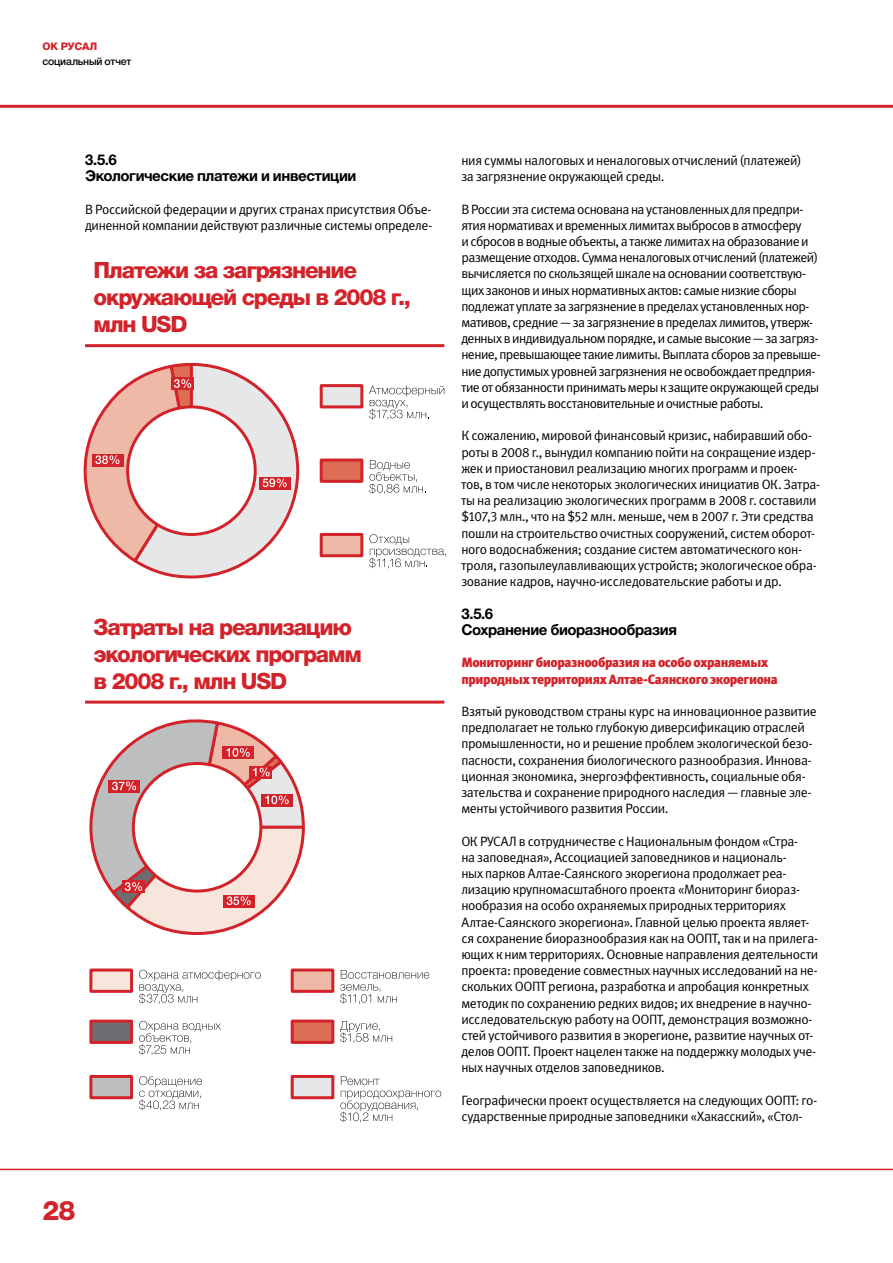
<style>
.page{position:relative;width:893px;height:1263px;background:#fff}
.page>*{position:absolute;margin:0;border:0;box-sizing:border-box;transform-origin:0 0}
.t1{font:800 27px "Helvetica Neue Cyr";color:#d2232a}
.t2{font:800 22.5px/27px "Helvetica Neue Cyr";letter-spacing:-.055em;color:#d2232a}
.t3{font:700 15px/16.2px "Helvetica Neue Cyr";letter-spacing:-.025em;color:#000}
.t4{font:13.5px/16.2px "Meta Normal LFC";letter-spacing:-.025em;color:#000}
.t5{font:13.5px/16.2px "Meta Black C";letter-spacing:-.03em;color:#d2232a}
.t6{font:500 10.5px "Helvetica Neue Cyr";letter-spacing:-.015em;color:#000}
.t7{font:800 10.5px "Helvetica Neue Cyr";letter-spacing:-.03em;color:#d2232a}
</style>
<div class="page">
<hr style="left:85px;top:344px;width:359px;height:3px;background:#d2232a">
<hr style="left:85px;top:701px;width:359px;height:3px;background:#d2232a">
<div style="left:320px;top:384px;width:43px;height:24px;background:#e6e7e8;border:3px solid #d2232a"></div>
<svg style="left:369px;top:386px;width:75px;height:34px"></svg>
<div style="left:320px;top:458px;width:43px;height:25px;background:#dd6d54;border:3px solid #d2232a"></div>
<svg style="left:369px;top:460px;width:57px;height:34px"></svg>
<div style="left:320px;top:533px;width:43px;height:24px;background:#eebaa7;border:3px solid #d2232a"></div>
<svg style="left:369px;top:534px;width:77px;height:34px"></svg>
<svg style="left:84px;top:363px;width:216px;height:215px"></svg>
<div style="left:91px;top:970px;width:41px;height:21px;background:#f8e5dc"></div>
<div style="left:89px;top:968px;width:44px;height:25px;border:3px solid #d2232a"></div>
<div style="left:91px;top:1021px;width:41px;height:21px;background:#6d6e71"></div>
<div style="left:89px;top:1019px;width:44px;height:25px;border:3px solid #d2232a"></div>
<div style="left:91px;top:1076px;width:41px;height:22px;background:#bcbec0"></div>
<div style="left:89px;top:1075px;width:44px;height:24px;border:3px solid #d2232a"></div>
<div style="left:291px;top:968px;width:43px;height:25px;background:#eebaa7;border:3px solid #d2232a"></div>
<div style="left:291px;top:1019px;width:43px;height:25px;background:#dd6d54;border:3px solid #d2232a"></div>
<div style="left:291px;top:1075px;width:43px;height:24px;background:#e6e7e8;border:3px solid #d2232a"></div>
<svg style="left:89px;top:719px;width:216px;height:216px"></svg>
<svg style="left:139px;top:970px;width:122px;height:34px"></svg>
<svg style="left:139px;top:1021px;width:82px;height:34px"></svg>
<svg style="left:139px;top:1076px;width:63px;height:34px"></svg>
<svg style="left:340px;top:970px;width:89px;height:34px"></svg>
<svg style="left:340px;top:1021px;width:52px;height:22px"></svg>
<svg style="left:340px;top:1076px;width:101px;height:46px"></svg>
<hr style="left:0;top:1169px;width:893px;height:1px;background:#d2232a">
<hr style="left:0;top:105px;width:893px;height:3px;background:#d2232a">
<p class="t7" style="left:43px;top:41px;width:56px">ОК РУСАЛ</p>
<p class="t6" style="left:43px;top:56px;width:90px">cоциальный отчет</p>
<p class="t3" style="left:85px;top:152px;width:273px">3.5.6<br>Экологические платежи и инвестиции</p>
<p class="t4" style="left:85px;top:201px;width:349px">В Российской федерации и других странах присутствия Объе&shy;диненной компании действуют различные системы определе-</p>
<h2 class="t2" style="left:94px;top:257px;width:319px">Платежи за загрязнение окружающей среды в 2008 г., млн USD</h2>
<h2 class="t2" style="left:94px;top:614px;width:270px">Затраты на реализацию экологических программ в 2008 г., млн USD</h2>
<p class="t4" style="left:461px;top:152px;width:342px">ния суммы налоговых и неналоговых отчислений (платежей) за загрязнение окружающей среды.</p>
<p class="t4" style="left:461px;top:201px;width:361px">В России эта система основана на установленных для предпри&shy;ятия нормативах и временных лимитах выбросов в атмосферу<br>и сбросов в водные объекты, а также лимитах на образование и размещение отходов. Сумма неналоговых отчислений (платежей) вычисляется по скользящей шкале на основании соответствую&shy;щих законов и иных нормативных актов: самые низкие сборы подлежат уплате за загрязнение в пределах установленных нор&shy;мативов, средние — за загрязнение в пределах лимитов, утверж&shy;денных в индивидуальном порядке, и самые высокие — за загряз&shy;нение, превышающее такие лимиты. Выплата сборов за превыше&shy;ние допустимых уровней загрязнения не освобождает предприя&shy;тие от обязанности принимать меры к защите окружающей среды и осуществлять восстановительные и очистные работы.</p>
<p class="t4" style="left:461px;top:428px;width:360px">К сожалению, мировой финансовый кризис, набиравший обо&shy;роты в 2008 г., вынудил компанию пойти на сокращение издер&shy;жек и приостановил реализацию многих программ и проек&shy;тов, в том числе некоторых экологических инициатив ОК. Затра&shy;ты на реализацию экологических программ в 2008 г. составили $107,3 млн., что на $52 млн. меньше, чем в 2007 г. Эти средства пошли на строительство очистных сооружений, систем оборот&shy;ного водоснабжения; создание систем автоматического кон&shy;троля, газопылеулавливающих устройств; экологическое обра&shy;зование кадров, научно-исследовательские работы и др.</p>
<p class="t3" style="left:461px;top:605px;width:217px">3.5.6<br>Сохранение биоразнообразия</p>
<p class="t5" style="left:461px;top:655px;width:318px">Мониторинг биоразнообразия на особо охраняемых природных территориях Алтае-Саянского экорегиона</p>
<p class="t4" style="left:461px;top:703px;width:357px">Взятый руководством страны курс на инновационное развитие предполагает не только глубокую диверсификацию отраслей промышленности, но и решение проблем экологической безо&shy;пасности, сохранения биологического разнообразия. Иннова&shy;ционная экономика, энергоэффективность, социальные обя&shy;зательства и сохранение природного наследия — главные эле&shy;менты устойчивого развития России.</p>
<p class="t4" style="left:461px;top:833px;width:358px">ОК РУСАЛ в сотрудничестве с Национальным фондом «Стра-<br>на заповедная», Ассоциацией заповедников и националь-<br>ных парков Алтае-Саянского экорегиона продолжает реа&shy;лизацию крупномасштабного проекта «Мониторинг биораз&shy;нообразия на особо охраняемых природных территориях Алтае-Саянского экорегиона». Главной целью проекта являет&shy;ся сохранение биоразнообразия как на ООПТ, так и на прилега&shy;ющих к ним территориях. Основные направления деятельности проекта: проведение совместных научных исследований на не&shy;скольких ООПТ региона, разработка и апробация конкретных методик по сохранению редких видов; их внедрение в научно&shy;исследовательскую работу на ООПТ, демонстрация возможно&shy;стей устойчивого развития в экорегионе, развитие научных от&shy;делов ООПТ. Проект нацелен также на поддержку молодых уче&shy;ных научных отделов заповедников.</p>
<p class="t4" style="left:461px;top:1092px;width:357px">Географически проект осуществляется на следующих ООПТ: го&shy;сударственные природные заповедники «Хакасский», «Стол-</p>
<h1 class="t1" style="left:43px;top:1196px;width:34px">28</h1>
</div>
